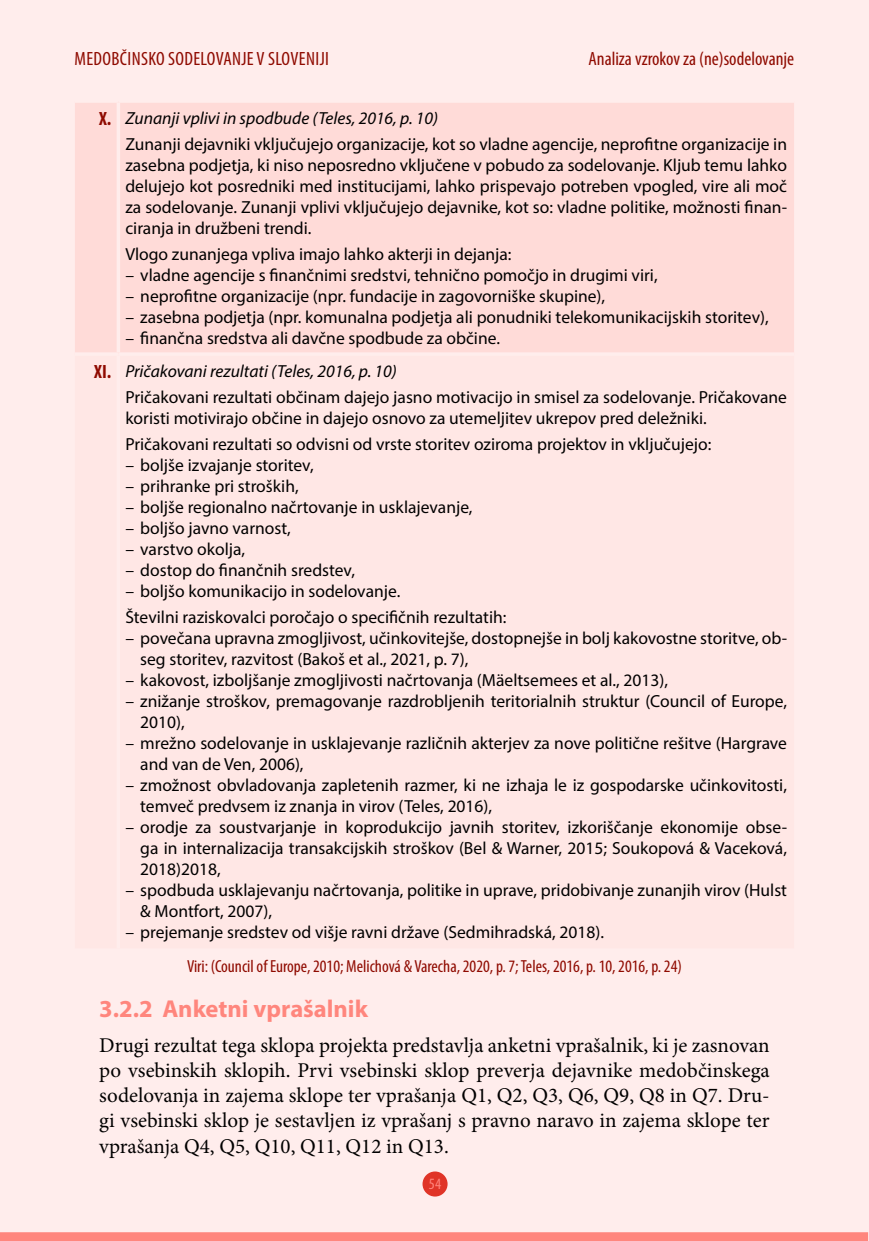
<style>
.page{position:relative;width:869px;height:1241px;background:#fff}
.page>*{position:absolute;margin:0;border:0;box-sizing:border-box;transform-origin:0 0}
._1_1_1{font:700 24.5px "Myriad Pro";color:#ff867d}
.TELO{font:21px/25.2px "Minion Pro";color:#000;text-align:justify}
.t1{font:condensed 19.25px "Myriad Pro";letter-spacing:.02em;color:#8f0a00}
.t2{font:condensed 19.25px "Myriad Pro";color:#8f0a00}
.t3{font:700 condensed 19.25px "Myriad Pro";color:#8f0a00}
.t4{font:17.5px/21px "Myriad Pro";color:#000}
.tabela_-_vir{font:condensed 17.5px "Myriad Pro";color:#8f0a00}
.t5{font:italic 17.5px "Myriad Pro";color:#000}
.t6{font:condensed 15.75px "Myriad Pro";color:#ff867d}
</style>
<div class="page">
<div style="left:0;top:0;width:868px;height:1240px;background:#ffedec"></div>
<div style="left:422px;top:1171px;width:25px;height:25px;background:#e03427;border-radius:50%"></div>
<div style="left:0;top:1231px;width:867px;height:9px;background:#ff867d"></div>
<div style="left:75px;top:103px;width:718px;height:249px;background:#ffdbd8"></div>
<hr style="left:117px;top:103px;width:3px;height:249px;background:#ffedec">
<p class="t1" style="left:74px;top:46px;width:256px">MEDOBČINSKO SODELOVANJE V SLOVENIJI</p>
<p class="t2" style="left:588px;top:46px;width:207px">Analiza vzrokov za (ne)sodelovanje</p>
<p class="t3" style="left:99px;top:107px;width:14px">X.</p>
<p class="t5" style="left:125px;top:107px;width:314px">Zunanji vplivi in spodbude (Teles, 2016, p. 10)</p>
<p class="t4" style="left:125px;top:133px;width:663px;text-align:justify">Zunanji dejavniki vključujejo organizacije, kot so vladne agencije, neprofitne organizacije in zasebna podjetja, ki niso neposredno vključene v pobudo za sodelovanje. Kljub temu lahko delujejo kot posredniki med institucijami, lahko prispevajo potreben vpogled, vire ali moč za sodelovanje. Zunanji vplivi vključujejo dejavnike, kot so: vladne politike, možnosti finan&shy;ciranja in družbeni trendi.</p>
<p class="t4" style="left:125px;top:243px;width:387px">Vlogo zunanjega vpliva imajo lahko akterji in dejanja:</p>
<p class="t4" style="left:125px;top:264px;width:533px">– vladne agencije s finančnimi sredstvi, tehnično pomočjo in drugimi viri,</p>
<p class="t4" style="left:125px;top:285px;width:481px">– neprofitne organizacije (npr. fundacije in zagovorniške skupine),</p>
<p class="t4" style="left:125px;top:306px;width:644px">– zasebna podjetja (npr. komunalna podjetja ali ponudniki telekomunikacijskih storitev),</p>
<p class="t4" style="left:125px;top:327px;width:376px">– finančna sredstva ali davčne spodbude za občine.</p>
<p class="t3" style="left:94px;top:360px;width:19px">XI.</p>
<p class="t5" style="left:125px;top:360px;width:273px">Pričakovani rezultati (Teles, 2016, p. 10)</p>
<p class="t4" style="left:125px;top:386px;width:662px">Pričakovani rezultati občinam dajejo jasno motivacijo in smisel za sodelovanje. Pričakovane koristi motivirajo občine in dajejo osnovo za utemeljitev ukrepov pred deležniki.</p>
<p class="t4" style="left:125px;top:433px;width:587px">Pričakovani rezultati so odvisni od vrste storitev oziroma projektov in vključujejo:</p>
<p class="t4" style="left:125px;top:454px;width:190px">– boljše izvajanje storitev,</p>
<p class="t4" style="left:125px;top:475px;width:175px">– prihranke pri stroških,</p>
<p class="t4" style="left:125px;top:496px;width:348px">– boljše regionalno načrtovanje in usklajevanje,</p>
<p class="t4" style="left:125px;top:517px;width:167px">– boljšo javno varnost,</p>
<p class="t4" style="left:125px;top:538px;width:121px">– varstvo okolja,</p>
<p class="t4" style="left:125px;top:559px;width:231px">– dostop do finančnih sredstev,</p>
<p class="t4" style="left:125px;top:580px;width:276px">– boljšo komunikacijo in sodelovanje.</p>
<p class="t4" style="left:125px;top:606px;width:382px">Številni raziskovalci poročajo o specifičnih rezultatih:</p>
<p class="t4" style="left:140px;top:627px;width:648px;text-indent:-15px">– povečana upravna zmogljivost, učinkovitejše, dostopnejše in bolj kakovostne storitve, ob&shy;seg storitev, razvitost (Bakoš et al., 2021, p. 7),</p>
<p class="t4" style="left:125px;top:669px;width:544px">– kakovost, izboljšanje zmogljivosti načrtovanja (Mäeltsemees et al., 2013),</p>
<p class="t4" style="left:140px;top:690px;width:648px;text-indent:-15px">– znižanje stroškov, premagovanje razdrobljenih teritorialnih struktur (Council of Europe,<br>2010),</p>
<p class="t4" style="left:140px;top:732px;width:648px;text-indent:-15px">– mrežno sodelovanje in usklajevanje različnih akterjev za nove politične rešitve (Hargrave and van de Ven, 2006),</p>
<p class="t4" style="left:140px;top:774px;width:648px;text-indent:-15px">– zmožnost obvladovanja zapletenih razmer, ki ne izhaja le iz gospodarske učinkovitosti, temveč predvsem iz znanja in virov (Teles, 2016),</p>
<p class="t4" style="left:140px;top:816px;width:648px;text-align:justify;text-indent:-15px">– orodje za soustvarjanje in koprodukcijo javnih storitev, izkoriščanje ekonomije obse&shy;ga in internalizacija transakcijskih stroškov (Bel &amp; Warner, 2015; Soukopová &amp; Vaceková, 2018)2018,</p>
<p class="t4" style="left:140px;top:879px;width:648px;text-indent:-15px">– spodbuda usklajevanju načrtovanja, politike in uprave, pridobivanje zunanjih virov (Hulst &amp; Montfort, 2007),</p>
<p class="t4" style="left:125px;top:921px;width:480px">– prejemanje sredstev od višje ravni države (Sedmihradská, 2018).</p>
<p class="tabela_-_vir" style="left:187px;top:955px;width:496px">Viri: (Council of Europe, 2010; Melichová &amp; Varecha, 2020, p. 7; Teles, 2016, p. 10, 2016, p. 24)</p>
<p class="_1_1_1" style="left:99px;top:992px;width:270px">3.2.2 Anketni vprašalnik</p>
<p class="TELO" style="left:99px;top:1032px;width:671px">Drugi rezultat tega sklopa projekta predstavlja anketni vprašalnik, ki je zasnovan po vsebinskih sklopih. Prvi vsebinski sklop preverja dejavnike medobčinskega sodelovanja in zajema sklope ter vprašanja Q1, Q2, Q3, Q6, Q9, Q8 in Q7. Dru&shy;gi vsebinski sklop je sestavljen iz vprašanj s pravno naravo in zajema sklope ter vprašanja Q4, Q5, Q10, Q11, Q12 in Q13.</p>
<p class="t6" style="left:429px;top:1173px;width:14px">54</p>
</div>
